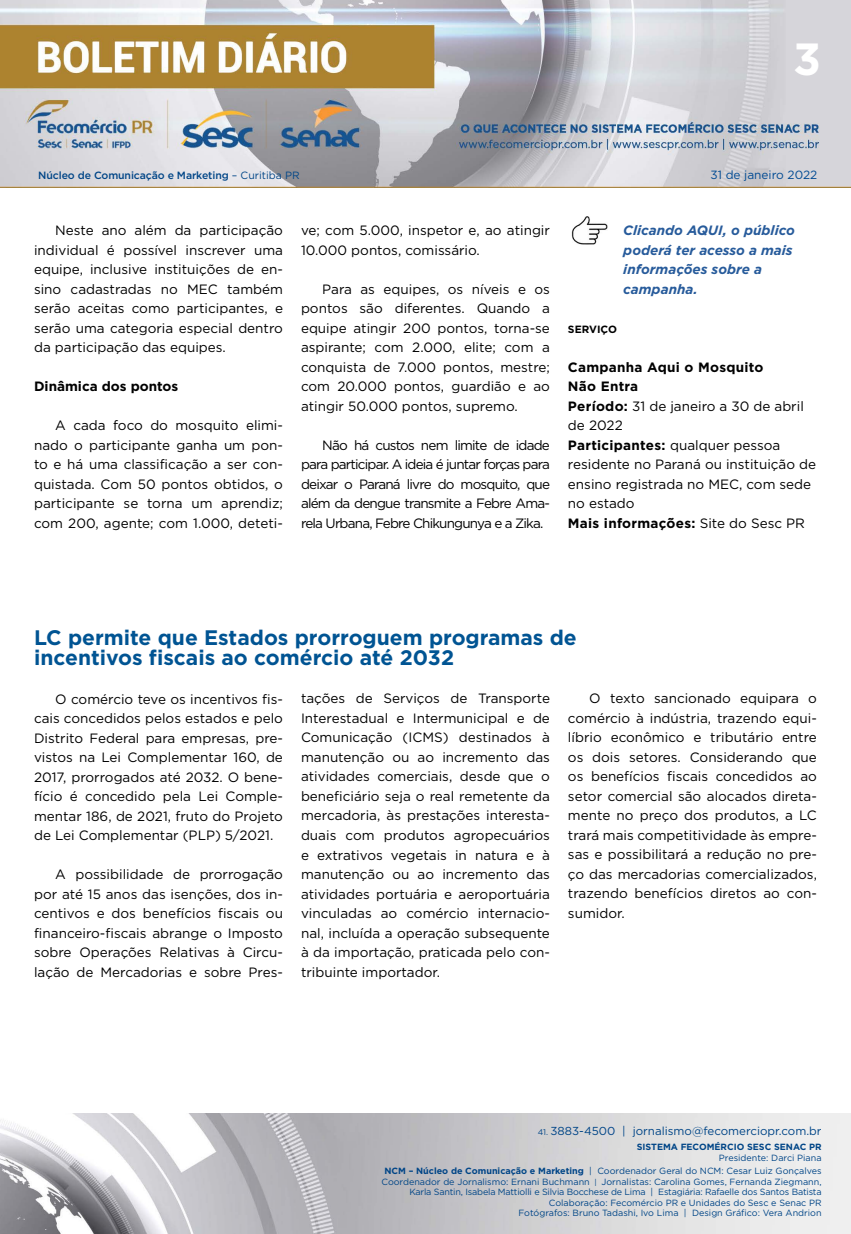
<style>
.page{position:relative;width:851px;height:1234px;background:#fff}
.page>*{position:absolute;margin:0;border:0;box-sizing:border-box;transform-origin:0 0}
.t1{font:700 45px "Gotham";color:#fff}
.t2{font:700 21px/19.5px "Gotham";color:#005493}
.t3{font:13.5px/19.5px "Gotham";color:#000;text-align:justify}
.t4{font:italic 700 13.5px/19.5px "Gotham";color:#275b9b}
.t5{font:700 13.5px "Gotham";color:#000}
.t6{font:11.85px "Gotham";color:#004a93}
.t7{font:11.55px "Gotham";color:#004587}
.t8{font:500 10.5px "Gotham";letter-spacing:-.01em;color:#004587}
.t9{font:700 10.5px "Gotham";color:#000}
.t10{font:9px/10.5px "Gotham";color:#004587;text-align:right}
.t11{font:700 9px "Gotham";color:#004587}
.s1{font-weight:400}
.s2{font-weight:700}
.s3{font-size:8.25px}
.s4{font-size:7.65px}
</style>
<div class="page">
<img style="left:0;top:0;width:850px;height:188px">
<img style="left:0;top:1113px;width:850px;height:120px">
<img style="left:572px;top:217px;width:35px;height:27px">
<h1 class="t1" style="left:793px;top:29px;width:29px">3</h1>
<p class="t8" style="left:38px;top:168px;width:263px">Núcleo de Comunicação e Marketing <span class="s1">– Curitiba PR</span></p>
<p class="t6" style="left:710px;top:167px;width:108px">31 de janeiro 2022</p>
<p class="t3" style="left:34px;top:220px;width:250px;text-indent:21px">Neste ano além da participação individual é possível inscrever uma equipe, inclusive instituições de en&shy;sino cadastradas no MEC também serão aceitas como participantes, e serão uma categoria especial dentro da participação das equipes.</p>
<p class="t5" style="left:34px;top:377px;width:146px">Dinâmica dos pontos</p>
<p class="t3" style="left:34px;top:415px;width:250px;text-indent:21px">A cada foco do mosquito elimi&shy;nado o participante ganha um pon&shy;to e há uma classificação a ser con&shy;quistada. Com 50 pontos obtidos, o participante se torna um aprendiz; com 200, agente; com 1.000, deteti-</p>
<p class="t3" style="left:301px;top:220px;width:250px">ve; com 5.000, inspetor e, ao atingir<br>10.000 pontos, comissário.</p>
<p class="t3" style="left:301px;top:279px;width:250px;text-indent:21px">Para as equipes, os níveis e os pontos são diferentes. Quando a equipe atingir 200 pontos, torna-se aspirante; com 2.000, elite; com a conquista de 7.000 pontos, mestre; com 20.000 pontos, guardião e ao atingir 50.000 pontos, supremo.</p>
<p class="t3" style="left:301px;top:435px;width:250px;text-indent:21px">Não há custos nem limite de idade para participar. A ideia é juntar forças para deixar o Paraná livre do mosquito, que além da dengue transmite a Febre Ama&shy;rela Urbana, Febre Chikungunya e a Zika.</p>
<p class="t4" style="left:623px;top:220px;width:173px">Clicando AQUI, o público poderá ter acesso a mais informações sobre a campanha.</p>
<p class="t9" style="left:568px;top:322px;width:51px">SERVIÇO</p>
<p class="t3" style="left:568px;top:357px;width:250px;text-align:left"><span class="s2">Campanha Aqui o Mosquito<br>Não Entra<br>Período:</span> 31 de janeiro a 30 de abril de 2022<br><span class="s2">Participantes:</span> qualquer pessoa residente no Paraná ou instituição de ensino registrada no MEC, com sede no estado<br><span class="s2">Mais informações:</span> Site do Sesc PR</p>
<h2 class="t2" style="left:34px;top:627px;width:544px">LC permite que Estados prorroguem programas de incentivos fiscais ao comércio até 2032</h2>
<p class="t3" style="left:34px;top:688px;width:250px;text-indent:21px">O comércio teve os incentivos fis&shy;cais concedidos pelos estados e pelo Distrito Federal para empresas, pre&shy;vistos na Lei Complementar 160, de 2017, prorrogados até 2032. O bene&shy;fício é concedido pela Lei Comple&shy;mentar 186, de 2021, fruto do Projeto de Lei Complementar (PLP) 5/2021.</p>
<p class="t3" style="left:34px;top:864px;width:250px;text-indent:21px">A possibilidade de prorrogação por até 15 anos das isenções, dos in&shy;centivos e dos benefícios fiscais ou financeiro-fiscais abrange o Imposto sobre Operações Relativas à Circu&shy;lação de Mercadorias e sobre Pres-</p>
<p class="t3" style="left:301px;top:688px;width:250px">tações de Serviços de Transporte Interestadual e Intermunicipal e de Comunicação (ICMS) destinados à manutenção ou ao incremento das atividades comerciais, desde que o beneficiário seja o real remetente da mercadoria, às prestações interesta&shy;duais com produtos agropecuários e extrativos vegetais in natura e à manutenção ou ao incremento das atividades portuária e aeroportuária vinculadas ao comércio internacio&shy;nal, incluída a operação subsequente à da importação, praticada pelo con&shy;tribuinte importador.</p>
<p class="t3" style="left:568px;top:688px;width:250px;text-indent:21px">O texto sancionado equipara o comércio à indústria, trazendo equi&shy;líbrio econômico e tributário entre os dois setores. Considerando que os benefícios fiscais concedidos ao setor comercial são alocados direta&shy;mente no preço dos produtos, a LC trará mais competitividade às empre&shy;sas e possibilitará a redução no pre&shy;ço das mercadorias comercializados, trazendo benefícios diretos ao con&shy;sumidor.</p>
<p class="t7" style="left:537px;top:1123px;width:285px"><span class="s3">41.</span> 3883-4500 | jornalismo@fecomerciopr.com.br</p>
<p class="t11" style="left:636px;top:1140px;width:186px">SISTEMA FECOMÉRCIO SESC SENAC PR</p>
<p class="t10" style="left:384px;top:1150px;width:438px;line-height:13.5px">Presidente: Darci Piana<br><span class="s2">NCM – Núcleo de Comunicação e Marketing</span> | Coordenador Geral do NCM: Cesar Luiz Gonçalves</p>
<p class="t10" style="left:381px;top:1175px;width:441px">Coordenador de Jornalismo: Ernani Buchmann <span class="s4">|</span> Jornalistas: Carolina Gomes, Fernanda Ziegmann, Karla Santin, Isabela Mattiolli e Silvia Bocchese de Lima | Estagiária: Rafaelle dos Santos Batista Colaboração: Fecomércio PR e Unidades do Sesc e Senac PR<br>Fotógrafos: Bruno Tadashi, Ivo Lima | Design Gráfico: Vera Andrion</p>
</div>
